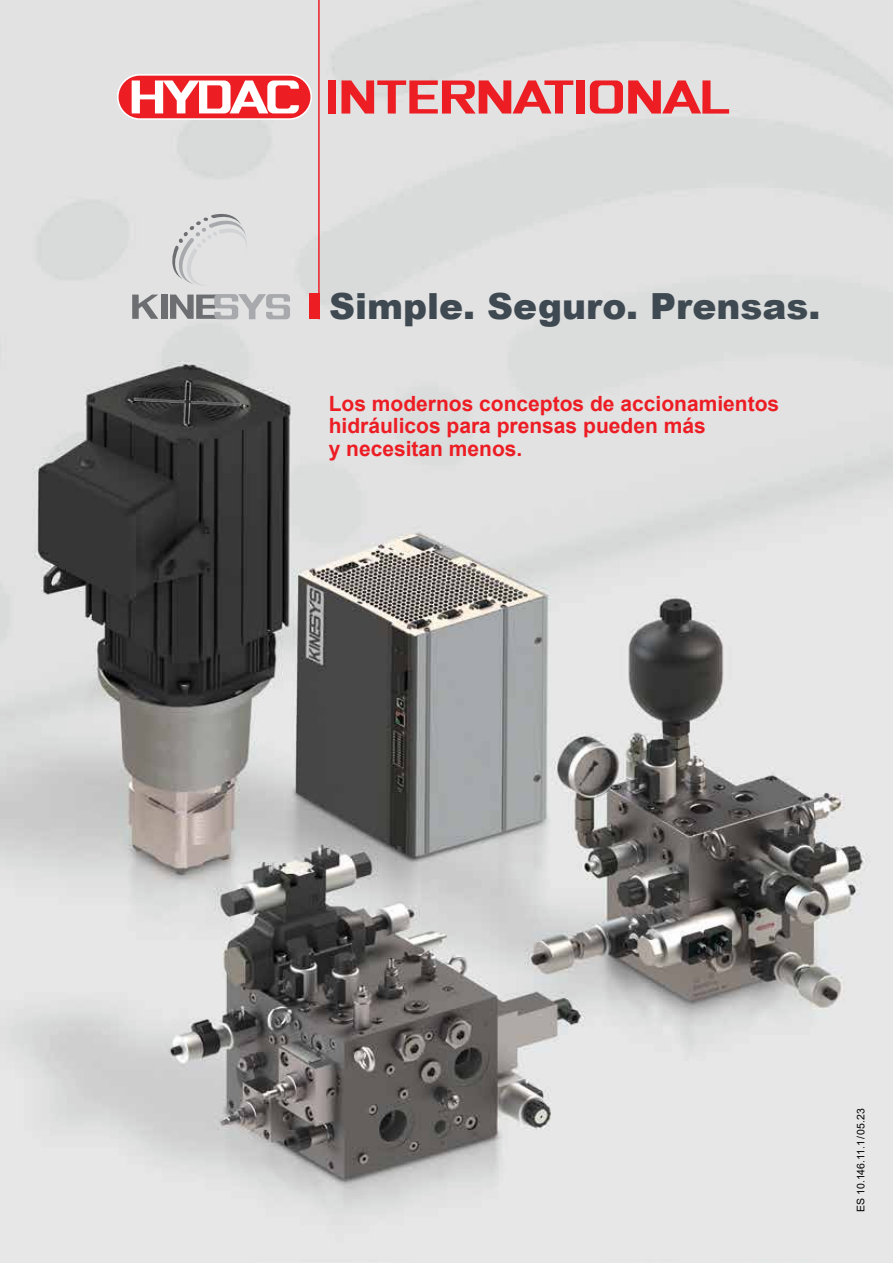
<style>
.page{position:relative;width:893px;height:1263px;background:#fff}
.page>*{position:absolute;margin:0;border:0;box-sizing:border-box;transform-origin:0 0}
.t1{font:900 36px "Arial";color:#3e4951}
.t2{font:700 21px/22.5px "Arial";color:#ed1d24}
.t3{font:10.5px "Arial";color:#000}
</style>
<div class="page">
<img style="left:0;top:0;width:893px;height:1263px">
<svg style="left:171px;top:212px;width:76px;height:74px;background:#d9d9da"></svg>
<svg style="left:132px;top:295px;width:26px;height:24px"></svg>
<div style="left:161px;top:295px;width:6px;height:24px;background:#6d6e71"></div>
<svg style="left:170px;top:294px;width:120px;height:25px;background:#b2b3b5"></svg>
<hr style="left:318px;top:0;width:2px;height:319px;background:#ed1d24">
<div style="left:117px;top:74px;width:195px;height:46px;border:3px solid #fff;border-radius:21px"></div>
<div style="left:119px;top:76px;width:191px;height:42px;background:#ed1d24;border-radius:21px"></div>
<svg style="left:132px;top:80px;width:167px;height:33px"></svg>
<div style="left:328px;top:81px;width:8px;height:33px;background:#ed1d24"></div>
<div style="left:576px;top:81px;width:9px;height:33px;background:#ed1d24"></div>
<svg style="left:590px;top:80px;width:139px;height:34px;background:#e77d81"></svg>
<svg style="left:341px;top:80px;width:232px;height:34px;background:#e67a7e"></svg>
<div style="left:309px;top:294px;width:11px;height:25px;background:#ed1d24"></div>
<h1 class="t1" style="left:329px;top:280px;width:493px">Simple. Seguro. Prensas.</h1>
<p class="t2" style="left:329px;top:392px;width:452px">Los modernos conceptos de accionamientos hidráulicos para prensas pueden más<br>y necesitan menos.</p>
<p class="t3" style="left:853px;top:1212px;width:105px;rotate:-90deg">ES 10.146.11.1/05.23</p>
</div>
